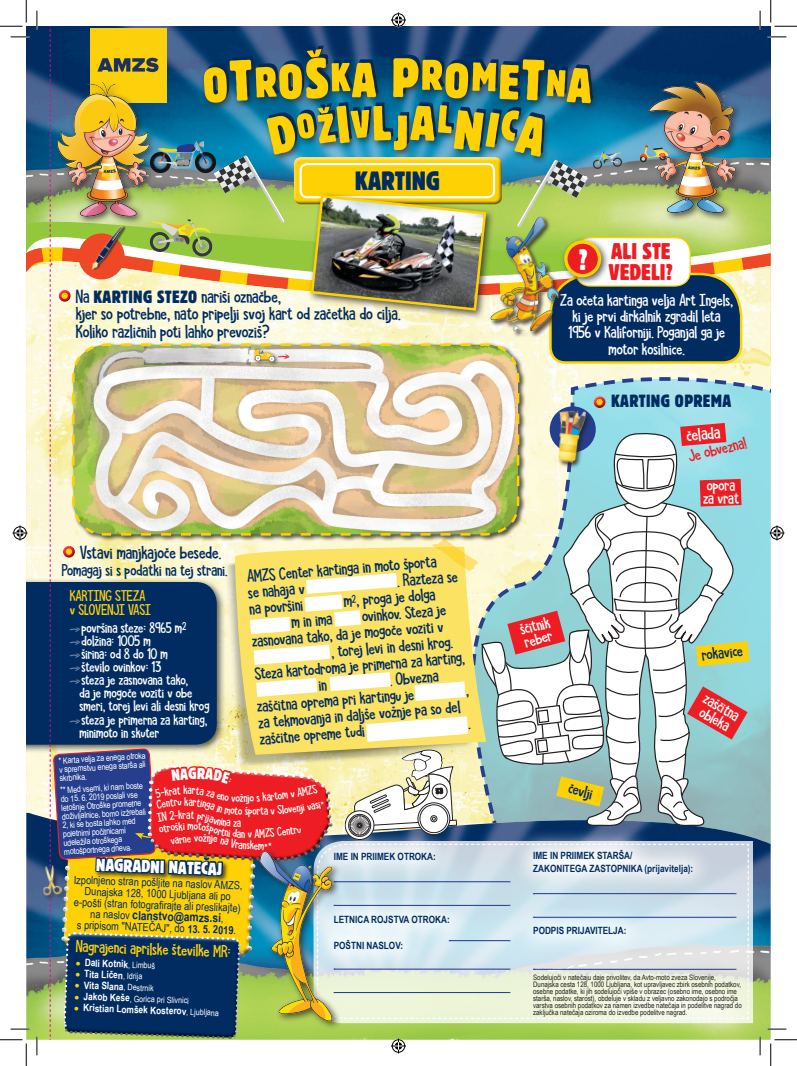
<style>
.page{position:relative;width:797px;height:1066px;background:#fff}
.page>*{position:absolute;margin:0;border:0;box-sizing:border-box;transform-origin:0 0}
.t1{font:29.25px "Early Man";color:#fff}
.t2{font:26.25px "Early Man";color:#002c62}
.t3{font:22.5px/21.2px "Early Man";color:#ee1d23}
.t4{font:17.5px "Early Man";color:#fff}
.t5{font:17.5px "Early Man";letter-spacing:.02em;color:#002c62}
.t6{font:13.75px/17.5px "KG She Persisted";color:#002c62}
.t7{font:13.5px "KG She Persisted";color:#fff}
.t8{font:12.88px/16.9px "KG She Persisted";color:#002c62;text-align:right}
.t9{font:12.5px/16.2px "KG She Persisted";color:#fff;text-align:center}
.t10{font:12.5px "KG She Persisted";color:#fed105}
.t11{font:12.5px "KG She Persisted";color:#002c62}
.t12{font:700 12.5px "Arial Narrow";color:#002c62}
.t13{font:12.5px "KG She Persisted";color:#ee1d23}
.t14{font:12.38px/13.5px "KG She Persisted";color:#fff}
.t15{font:12.38px "KG She Persisted";color:#002c62}
.t16{font:11.25px/11.2px "Arial Narrow";color:#002c62;text-align:center}
.t17{font:11.25px "KG She Persisted";color:#fed105}
.t18{font:11.12px "KG She Persisted";color:#fff}
.t19{font:700 10.12px "Arial Narrow";color:#fff}
.t20{font:700 10px "Arial Narrow";color:#002c62}
.t21{font:9.12px "KG She Persisted";color:#fff}
.t22{font:8.75px/8.8px "Arial Narrow";color:#fff}
.t23{font:7.5px/6.9px "Arial Narrow";color:#231f20}
.s1{font-family:"Early Man";font-size:17.5px}
.s2{font-family:"Peax Webdesignarrows"}
.s3{font-weight:400;font-size:11.25px}
.s4{font-weight:700}
.s5{font-weight:400;font-size:8.75px;color:#fed105}
.s6{font-weight:400;font-size:8.75px}
.s7{color:#fed105}
.s8{font-weight:700;font-size:10.12px}
</style>
<div class="page">
<img style="left:0;top:0;width:797px;height:1066px">
<p class="t2" style="left:355px;top:167px;width:86px">KARTING</p>
<p class="t6" style="left:76px;top:288px;width:207px">Na <span class="s1">KARTING STEZO</span> nariši označbe,</p>
<p class="t6" style="left:76px;top:305px;width:326px">kjer so potrebne, nato pripelji svoj kart od začetka do cilja.<br>Koliko različnih poti lahko prevoziš?</p>
<p class="t6" style="left:80px;top:544px;width:143px">Vstavi manjkajoče besede.</p>
<p class="t11" style="left:62px;top:561px;width:167px">Pomagaj si s podatki na tej strani.</p>
<p class="t17" style="left:70px;top:587px;width:77px">KARTING STEZA</p>
<p class="t17" style="left:70px;top:601px;width:83px">v SLOVENJI VASI</p>
<p class="t18" style="left:70px;top:619px;width:118px"><span class="s2">H</span>površina steze: 8965 m<sup>2</sup></p>
<p class="t18" style="left:70px;top:632px;width:82px"><span class="s2">H</span>dolžina: 1005 m</p>
<p class="t18" style="left:70px;top:645px;width:99px"><span class="s2">H</span>širina: od 8 do 10 m</p>
<p class="t18" style="left:70px;top:658px;width:93px"><span class="s2">H</span>število ovinkov: 13</p>
<p class="t18" style="left:70px;top:672px;width:120px"><span class="s2">H</span>steza je zasnovana tako,</p>
<p class="t18" style="left:79px;top:685px;width:115px">da je mogoče voziti v obe</p>
<p class="t18" style="left:79px;top:698px;width:131px">smeri, torej levi ali desni krog</p>
<p class="t18" style="left:70px;top:711px;width:139px"><span class="s2">H</span>steza je primerna za karting,</p>
<p class="t18" style="left:79px;top:724px;width:81px">minimoto in skuter</p>
<p class="t8" style="left:246px;top:567px;width:192px;rotate:-4deg">AMZS Center kartinga in moto športa</p>
<p class="t8" style="left:248px;top:584px;width:58px;rotate:-4deg">se nahaja v</p>
<p class="t8" style="left:396px;top:572px;width:62px;rotate:-4deg">. Razteza se</p>
<p class="t8" style="left:249px;top:600px;width:55px;rotate:-4deg">na površini</p>
<p class="t8" style="left:343px;top:593px;width:93px;rotate:-4deg">m , proga je dolga</p>
<p class="t8" style="left:291px;top:614px;width:43px;rotate:-4deg">m in ima</p>
<p class="t8" style="left:250px;top:616px;width:197px;rotate:-4deg">ovinkov. Steza je<br>zasnovana tako, da je mogoče voziti v</p>
<p class="t8" style="left:330px;top:643px;width:124px;rotate:-4deg">, torej levi in desni krog.</p>
<p class="t8" style="left:254px;top:665px;width:212px;rotate:-4deg">Steza kartodroma je primerna za karting,</p>
<p class="t8" style="left:255px;top:681px;width:185px;text-align:left;text-indent:134px;rotate:-4deg">. Obvezna zaščitna oprema pri kartingu je</p>
<p class="t8" style="left:258px;top:714px;width:204px;rotate:-4deg">za tekmovanja in daljše vožnje pa so del</p>
<p class="t8" style="left:259px;top:730px;width:107px;rotate:-4deg">zaščitne opreme tudi</p>
<p class="t22" style="left:58px;top:756px;width:89px;text-align:justify;rotate:-3deg">* Karta velja za enega otroka v spremstvu enega starša ali skrbnika.</p>
<p class="t22" style="left:60px;top:785px;width:86px;rotate:-3deg">** Med vsemi, ki nam boste do 15. 6. 2019 poslali vse letošnje Otroške prometne doživljalnice, bomo izžrebali<br>2, ki se bosta lahko med poletnimi počitnicami</p>
<p class="t22" style="left:63px;top:838px;width:70px;rotate:-3deg">udeležila otroškega motošportnega dneva.</p>
<p class="t21" style="left:240px;top:791px;width:5px">ž</p>
<p class="t21" style="left:183px;top:808px;width:5px">r</p>
<p class="t21" style="left:248px;top:804px;width:6px">p</p>
<p class="t21" style="left:188px;top:819px;width:7px">m</p>
<p class="t21" style="left:198px;top:831px;width:6px">o</p>
<p class="t4" style="left:96px;top:856px;width:128px;rotate:2deg">NAGRADNI NATECAJ</p>
<p class="t16" style="left:74px;top:873px;width:170px;rotate:2deg">Izpolnjeno stran pošljite na naslov AMZS,<br>Dunajska 128, 1000 Ljubljana ali po e-pošti (stran fotografi rajte ali preslikajte)</p>
<p class="t12" style="left:91px;top:904px;width:135px;rotate:2deg"><span class="s3">na naslov</span> clanstvo@amzs.si<span class="s3">,</span></p>
<p class="t16" style="left:77px;top:919px;width:161px;rotate:2deg">s pripisom "NATEČAJ", do <span class="s4">13. 5. 2019</span>.</p>
<p class="t10" style="left:76px;top:937px;width:156px;rotate:2deg">Nagrajenci aprilske številke MR:</p>
<p class="t19" style="left:76px;top:955px;width:81px;rotate:2deg"><span class="s5">●</span> Dali Kotnik<span class="s6">, Limbuš</span></p>
<p class="t19" style="left:75px;top:966px;width:69px;rotate:2deg"><span class="s5">●</span> Tita Ličen<span class="s6">, Idrija</span></p>
<p class="t19" style="left:75px;top:977px;width:81px;rotate:2deg"><span class="s5">●</span> Vita Slana<span class="s6">, Destrnik</span></p>
<p class="t22" style="left:75px;top:992px;width:116px;rotate:2deg"><span class="s7">●</span> <span class="s8">Jakob Keše</span>, Gorica pri Slivnici</p>
<p class="t19" style="left:74px;top:1000px;width:147px;rotate:2deg"><span class="s5">●</span> Kristian Lomšek Kosterov<span class="s6">, Ljubljana</span></p>
<p class="t20" style="left:334px;top:849px;width:104px">IME IN PRIIMEK OTROKA:</p>
<p class="t20" style="left:334px;top:912px;width:117px">LETNICA ROJSTVA OTROKA:</p>
<p class="t20" style="left:334px;top:938px;width:71px">POŠTNI NASLOV:</p>
<p class="t1" style="left:578px;top:244px;width:11px">?</p>
<p class="t3" style="left:609px;top:240px;width:66px">ALI STE<br>VEDELI?</p>
<p class="t9" style="left:560px;top:292px;width:174px">Za očeta kartinga velja Art Ingels, ki je prvi dirkalnik zgradil leta<br>1956 v Kaliforniji. Poganjal ga je motor kosilnice.</p>
<p class="t5" style="left:611px;top:392px;width:122px">KARTING OPREMA</p>
<p class="t7" style="left:685px;top:425px;width:35px;rotate:-5deg">čelada</p>
<p class="t13" style="left:685px;top:447px;width:62px;rotate:-14deg">Je obvezna!</p>
<p class="t14" style="left:518px;top:623px;width:32px;rotate:-15deg">ščitnik</p>
<p class="t14" style="left:523px;top:636px;width:30px;rotate:-15deg">reber</p>
<p class="t15" style="left:571px;top:778px;width:26px;rotate:16deg">čevlji</p>
<p class="t14" style="left:703px;top:479px;width:38px;line-height:12.5px;text-align:center">opora za vrat</p>
<p class="t15" style="left:700px;top:645px;width:43px;rotate:-6deg">rokavice</p>
<p class="t14" style="left:708px;top:692px;width:40px;rotate:30deg">zaščitna obleka</p>
<p class="t20" style="left:533px;top:848px;width:101px">IME IN PRIIMEK STARŠA/</p>
<p class="t20" style="left:533px;top:861px;width:162px">ZAKONITEGA ZASTOPNIKA (prijavitelja):</p>
<p class="t20" style="left:533px;top:923px;width:95px">PODPIS PRIJAVITELJA:</p>
<p class="t23" style="left:533px;top:974px;width:184px">Sodelujoči v natečaju daje privolitev, da Avto-moto zveza Slovenije,</p>
<p class="t23" style="left:533px;top:981px;width:210px">Dunajska cesta 128, 1000 Ljubljana, kot upravljavec zbirk osebnih podatkov, osebne podatke, ki jih sodelujoči vpiše v obrazec (osebno ime, osebno ime starša, naslov, starost), obdeluje v skladu z veljavno zakonodajo s področja varstva osebnih podatkov za namen izvedbe natečaja in podelitve nagrad do zaključka natečaja oziroma do izvedbe podelitve nagrad.</p>
</div>
